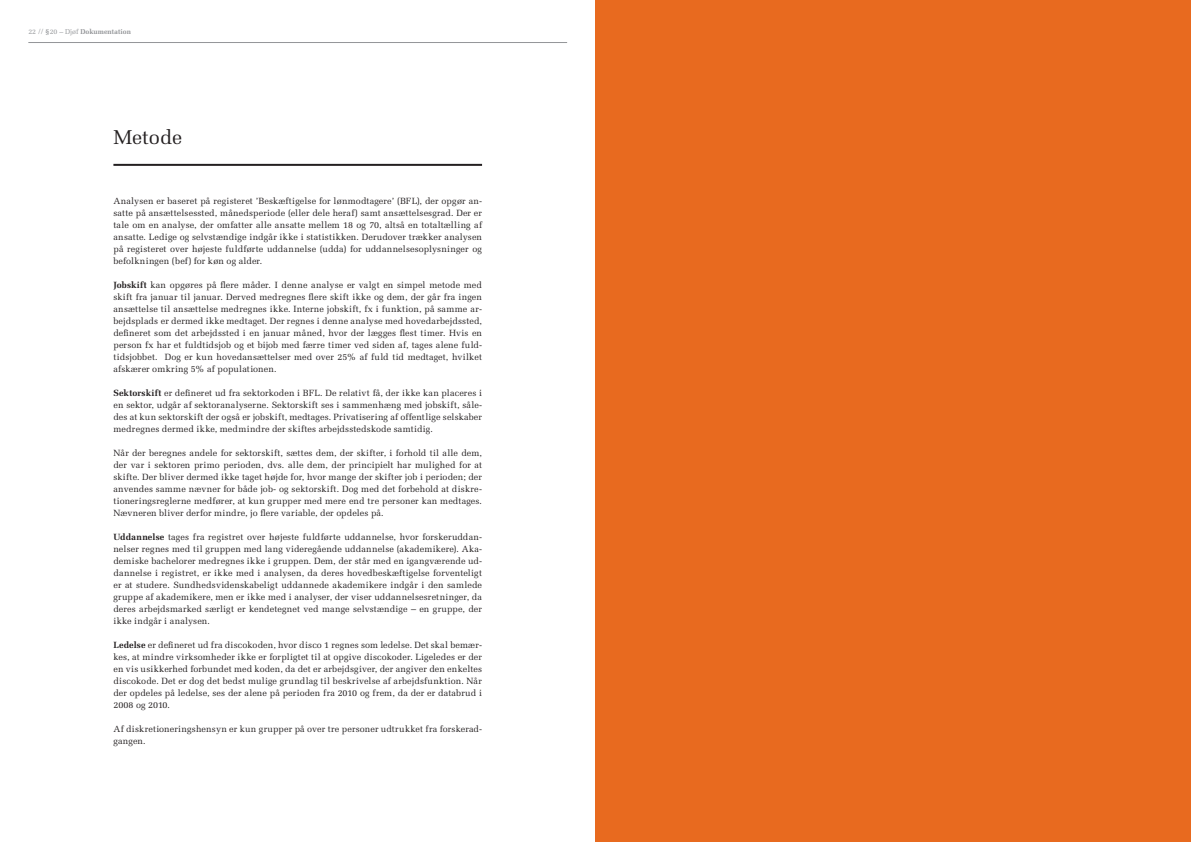
<style>
.page{position:relative;width:1191px;height:842px;background:#fff}
.page>*{position:absolute;margin:0;border:0;box-sizing:border-box;transform-origin:0 0}
.Overskrifter{font:20px "Melior LT Std";color:#231f20}
.Brødtekst{font:9px/12px "Melior LT Std";letter-spacing:.015em;color:#231f20;text-align:justify}
.t1{font:700 7px "Melior LT Std";color:#939598}
.s1{font-weight:400}
.s2{font-weight:700}
</style>
<div class="page">
<hr style="left:28px;top:42px;width:539px;height:1px;background:#939598">
<hr style="left:113px;top:164px;width:369px;height:2px;background:#231f20">
<div style="left:595px;top:0;width:596px;height:842px;background:#e86a1f"></div>
<p class="t1" style="left:28px;top:27px;width:104px"><span class="s1">22 //</span> §<span class="s1">20 – Djøf</span> Dokumentation</p>
<p class="Overskrifter" style="left:113px;top:125px;width:70px">Metode</p>
<p class="Brødtekst" style="left:113px;top:195px;width:370px">Analysen er baseret på registeret ’Beskæftigelse for lønmodtagere’ (BFL), der opgør an&shy;satte på ansættelsessted, månedsperiode (eller dele heraf) samt ansættelsesgrad. Der er tale om en analyse, der omfatter alle ansatte mellem 18 og 70, altså en totaltælling af ansatte. Ledige og selvstændige indgår ikke i statistikken. Derudover trækker analysen på registeret over højeste fuldførte uddannelse (udda) for uddannelsesoplysninger og befolkningen (bef) for køn og alder.</p>
<p class="Brødtekst" style="left:113px;top:279px;width:370px"><span class="s2">Jobskift</span> kan opgøres på flere måder. I denne analyse er valgt en simpel metode med skift fra januar til januar. Derved medregnes flere skift ikke og dem, der går fra ingen ansættelse til ansættelse medregnes ikke. Interne jobskift, fx i funktion, på samme ar&shy;bejdsplads er dermed ikke medtaget. Der regnes i denne analyse med hovedarbejdssted, defineret som det arbejdssted i en januar måned, hvor der lægges flest timer. Hvis en person fx har et fuldtidsjob og et bijob med færre timer ved siden af, tages alene fuld&shy;tidsjobbet. Dog er kun hovedansættelser med over 25% af fuld tid medtaget, hvilket afskærer omkring 5% af populationen.</p>
<p class="Brødtekst" style="left:113px;top:387px;width:370px"><span class="s2">Sektorskift</span> er defineret ud fra sektorkoden i BFL. De relativt få, der ikke kan placeres i en sektor, udgår af sektoranalyserne. Sektorskift ses i sammenhæng med jobskift, såle&shy;des at kun sektorskift der også er jobskift, medtages. Privatisering af offentlige selskaber medregnes dermed ikke, medmindre der skiftes arbejdsstedskode samtidig.</p>
<p class="Brødtekst" style="left:113px;top:447px;width:370px">Når der beregnes andele for sektorskift, sættes dem, der skifter, i forhold til alle dem, der var i sektoren primo perioden, dvs. alle dem, der principielt har mulighed for at skifte. Der bliver dermed ikke taget højde for, hvor mange der skifter job i perioden; der anvendes samme nævner for både job- og sektorskift. Dog med det forbehold at diskre&shy;tioneringsreglerne medfører, at kun grupper med mere end tre personer kan medtages.<br>Nævneren bliver derfor mindre, jo flere variable, der opdeles på.</p>
<p class="Brødtekst" style="left:113px;top:531px;width:370px"><span class="s2">Uddannelse</span> tages fra registret over højeste fuldførte uddannelse, hvor forskeruddan&shy;nelser regnes med til gruppen med lang videregående uddannelse (akademikere). Aka&shy;demiske bachelorer medregnes ikke i gruppen. Dem, der står med en igangværende ud&shy;dannelse i registret, er ikke med i analysen, da deres hovedbeskæftigelse forventeligt er at studere. Sundhedsvidenskabeligt uddannede akademikere indgår i den samlede gruppe af akademikere, men er ikke med i analyser, der viser uddannelsesretninger, da deres arbejdsmarked særligt er kendetegnet ved mange selvstændige – en gruppe, der ikke indgår i analysen.</p>
<p class="Brødtekst" style="left:113px;top:639px;width:370px"><span class="s2">Ledelse</span> er defineret ud fra discokoden, hvor disco 1 regnes som ledelse. Det skal bemær&shy;kes, at mindre virksomheder ikke er forpligtet til at opgive discokoder. Ligeledes er der en vis usikkerhed forbundet med koden, da det er arbejdsgiver, der angiver den enkeltes discokode. Det er dog det bedst mulige grundlag til beskrivelse af arbejdsfunktion. Når der opdeles på ledelse, ses der alene på perioden fra 2010 og frem, da der er databrud i 2008 og 2010.</p>
<p class="Brødtekst" style="left:113px;top:723px;width:370px">Af diskretioneringshensyn er kun grupper på over tre personer udtrukket fra forskerad&shy;gangen.</p>
</div>
